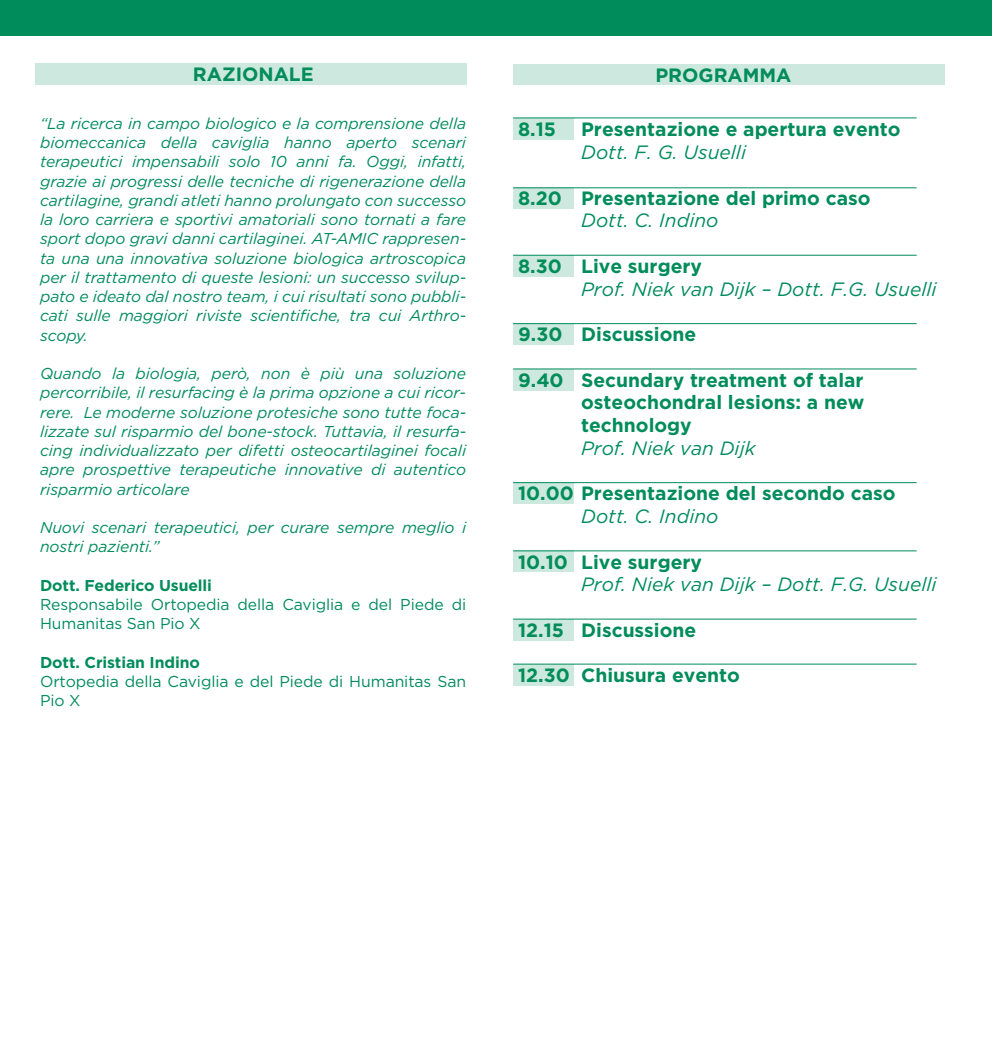
<style>
.page{position:relative;width:992px;height:1042px;background:#fff}
.page>*{position:absolute;margin:0;border:0;box-sizing:border-box;transform-origin:0 0}
.t1{font:700 19.25px/22.8px "Gotham";color:#008c5b;text-align:justify}
.t2{font:italic 19.25px "Gotham";color:#008c5b}
.t3{font:italic 15.75px/19.2px "Gotham";letter-spacing:-.005em;color:#008c5b;text-align:justify}
.t4{font:15.75px/19.2px "Gotham";letter-spacing:-.005em;color:#008c5b}
.t5{font:700 15.75px "Gotham";letter-spacing:-.005em;color:#008c5b}
</style>
<div class="page">
<div style="left:35px;top:64px;width:431px;height:21px;background:#cde8de"></div>
<div style="left:0;top:0;width:992px;height:36px;background:#008c5b"></div>
<div style="left:513px;top:64px;width:432px;height:21px;background:#cde8de"></div>
<div style="left:513px;top:118px;width:61px;height:21px;background:#cde8de"></div>
<hr style="left:513px;top:117px;width:404px;height:1px;background:#008c5b">
<div style="left:513px;top:188px;width:61px;height:21px;background:#cde8de"></div>
<hr style="left:513px;top:187px;width:404px;height:1px;background:#008c5b">
<div style="left:513px;top:255px;width:61px;height:21px;background:#cde8de"></div>
<hr style="left:513px;top:255px;width:404px;height:1px;background:#008c5b">
<div style="left:513px;top:324px;width:61px;height:21px;background:#cde8de"></div>
<hr style="left:513px;top:323px;width:404px;height:1px;background:#008c5b">
<div style="left:513px;top:483px;width:61px;height:21px;background:#cde8de"></div>
<hr style="left:513px;top:482px;width:404px;height:1px;background:#008c5b">
<div style="left:513px;top:369px;width:61px;height:21px;background:#cde8de"></div>
<hr style="left:513px;top:368px;width:404px;height:1px;background:#008c5b">
<div style="left:513px;top:551px;width:61px;height:21px;background:#cde8de"></div>
<hr style="left:513px;top:550px;width:404px;height:1px;background:#008c5b">
<div style="left:513px;top:664px;width:61px;height:21px;background:#cde8de"></div>
<hr style="left:513px;top:663px;width:404px;height:1px;background:#008c5b">
<div style="left:513px;top:619px;width:61px;height:21px;background:#cde8de"></div>
<hr style="left:513px;top:618px;width:404px;height:1px;background:#008c5b">
<p class="t1" style="left:193px;top:63px;width:122px">RAZIONALE</p>
<p class="t1" style="left:655px;top:64px;width:137px">PROGRAMMA</p>
<p class="t3" style="left:40px;top:113px;width:428px">“La ricerca in campo biologico e la comprensione della biomeccanica della caviglia hanno aperto scenari terapeutici impensabili solo 10 anni fa. Oggi, infatti, grazie ai progressi delle tecniche di rigenerazione della cartilagine, grandi atleti hanno prolungato con successo la loro carriera e sportivi amatoriali sono tornati a fare sport dopo gravi danni cartilaginei. AT-AMIC rappresen&shy;ta una una innovativa soluzione biologica artroscopica per il trattamento di queste lesioni: un successo svilup&shy;pato e ideato dal nostro team, i cui risultati sono pubbli&shy;cati sulle maggiori riviste scientifiche, tra cui Arthro&shy;scopy.</p>
<p class="t3" style="left:40px;top:364px;width:428px">Quando la biologia, però, non è più una soluzione percorribile, il resurfacing è la prima opzione a cui ricor&shy;rere. Le moderne soluzione protesiche sono tutte foca&shy;lizzate sul risparmio del bone-stock. Tuttavia, il resurfa&shy;cing individualizzato per difetti osteocartilaginei focali apre prospettive terapeutiche innovative di autentico risparmio articolare</p>
<p class="t3" style="left:40px;top:518px;width:428px">Nuovi scenari terapeutici, per curare sempre meglio i nostri pazienti.”</p>
<p class="t5" style="left:40px;top:575px;width:173px">Dott. Federico Usuelli</p>
<p class="t4" style="left:40px;top:595px;width:428px">Responsabile Ortopedia della Caviglia e del Piede di<br>Humanitas San Pio X</p>
<p class="t5" style="left:40px;top:652px;width:161px">Dott. Cristian Indino</p>
<p class="t4" style="left:40px;top:672px;width:428px">Ortopedia della Caviglia e del Piede di Humanitas San<br>Pio X</p>
<p class="t1" style="left:518px;top:118px;width:39px">8.15</p>
<p class="t1" style="left:581px;top:118px;width:321px">Presentazione e apertura evento</p>
<p class="t2" style="left:581px;top:140px;width:166px">Dott. F. G. Usuelli</p>
<p class="t1" style="left:518px;top:186px;width:354px">8.20 Presentazione del primo caso</p>
<p class="t2" style="left:581px;top:208px;width:139px">Dott. C. Indino</p>
<p class="t1" style="left:518px;top:254px;width:185px">8.30 Live surgery</p>
<p class="t2" style="left:581px;top:276px;width:357px">Prof. Niek van Dijk – Dott. F.G. Usuelli</p>
<p class="t1" style="left:518px;top:323px;width:180px">9.30 Discussione</p>
<p class="t1" style="left:581px;top:368px;width:285px;text-indent:-63px">9.40 Secundary treatment of talar osteochondral lesions: a new technology</p>
<p class="t2" style="left:581px;top:436px;width:176px">Prof. Niek van Dijk</p>
<p class="t1" style="left:518px;top:482px;width:379px">10.00 Presentazione del secondo caso</p>
<p class="t2" style="left:581px;top:504px;width:139px">Dott. C. Indino</p>
<p class="t1" style="left:518px;top:550px;width:185px">10.10 Live surgery</p>
<p class="t2" style="left:581px;top:572px;width:357px">Prof. Niek van Dijk – Dott. F.G. Usuelli</p>
<p class="t1" style="left:518px;top:618px;width:180px">12.15 Discussione</p>
<p class="t1" style="left:518px;top:664px;width:223px">12.30 Chiusura evento</p>
</div>
